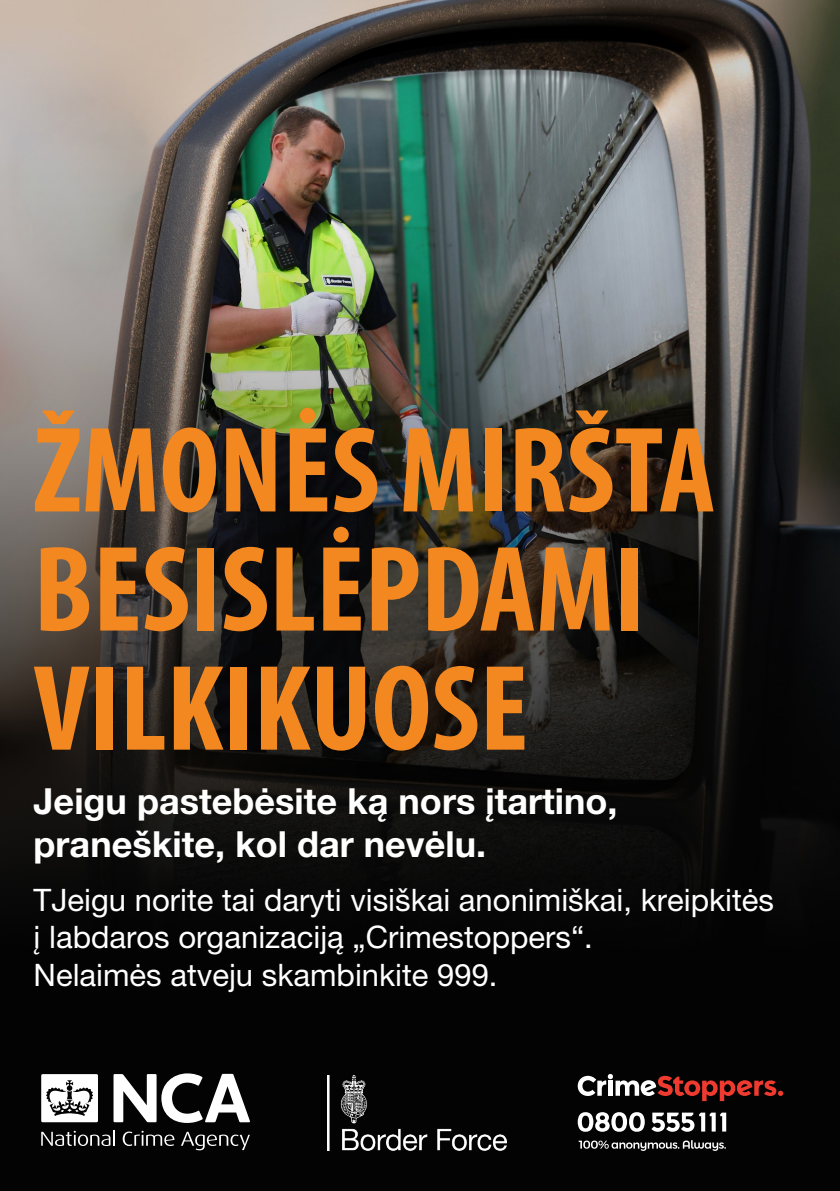
<style>
.page{position:relative;width:840px;height:1191px;background:#fff}
.page>*{position:absolute;margin:0;border:0;box-sizing:border-box;transform-origin:0 0}
.Heading_1{font:700 condensed 123px/119px "Myriad Pro";color:#f38720}
.Intro_text{font:700 36px/43.2px "Helvetica Neue LT Pro";color:#fff}
.Body_copy{font:31px/37.2px "Helvetica Neue LT Pro";color:#fff}
</style>
<div class="page">
<img style="left:0;top:0;width:839px;height:1191px">
<svg style="left:577px;top:1112px;width:67px;height:19px"></svg>
<svg style="left:651px;top:1112px;width:74px;height:19px"></svg>
<svg style="left:578px;top:1140px;width:147px;height:10px"></svg>
<svg style="left:577px;top:1074px;width:205px;height:27px"></svg>
<svg style="left:113px;top:1073px;width:137px;height:50px"></svg>
<svg style="left:41px;top:1074px;width:57px;height:48px"></svg>
<svg style="left:41px;top:1129px;width:74px;height:17px"></svg>
<svg style="left:123px;top:1130px;width:51px;height:16px"></svg>
<svg style="left:181px;top:1131px;width:69px;height:19px"></svg>
<img style="left:327px;top:1075px;width:179px;height:75px">
<p class="Heading_1" style="left:34px;top:408px;width:683px">ŽMONĖS MIRŠTA<br>BESISLĖPDAMI<br>VILKIKUOSE</p>
<p class="Intro_text" style="left:34px;top:779px;width:585px">Jeigu pastebėsite ką nors įtartino, praneškite, kol dar nevėlu.</p>
<p class="Body_copy" style="left:34px;top:881px;width:741px">TJeigu norite tai daryti visiškai anonimiškai, kreipkitės į labdaros organizaciją „Crimestoppers“.<br>Nelaimės atveju skambinkite 999.</p>
</div>
